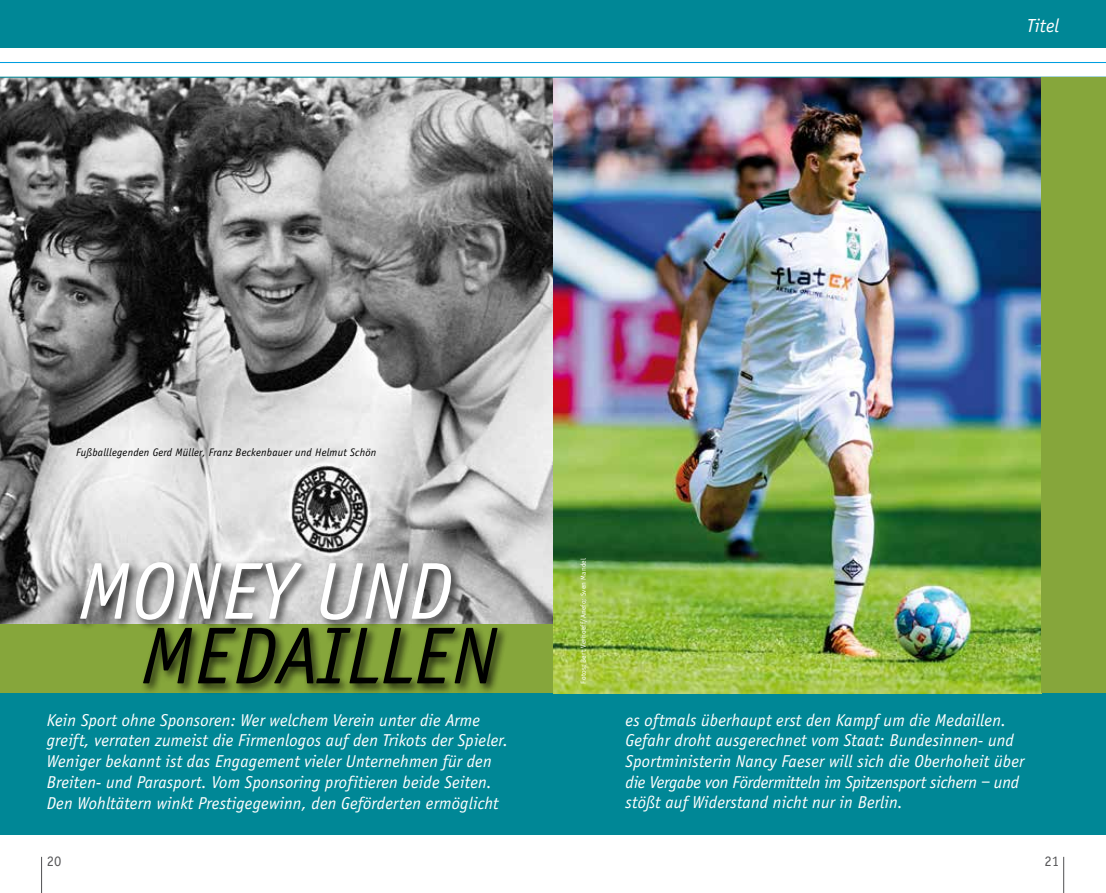
<style>
.page{position:relative;width:1106px;height:893px;background:#fff}
.page>*{position:absolute;margin:0;border:0;box-sizing:border-box;transform-origin:0 0}
.t1{font:italic 83.1px "Officina Sans EF";letter-spacing:.43em;color:#000}
.t2{font:italic 83.1px "Officina Sans EF";letter-spacing:.01em;color:#fff}
.t3{font:italic 19.5px "Officina Sans EF";color:#fff}
.t4{font:italic 17.7px/20.7px "Officina Sans EF";letter-spacing:.01em;color:#fff}
.t5{font:15px "Officina Sans EF";color:#58585a}
.t6{font:italic 11.25px "Officina Sans EF";letter-spacing:.02em;color:#000}
.t7{font:7.5px "Officina Sans EF";letter-spacing:.02em;color:#fff}
</style>
<div class="page">
<hr style="left:41px;top:857px;width:1px;height:36px;background:#58585a">
<hr style="left:1063px;top:857px;width:1px;height:36px;background:#58585a">
<div style="left:0;top:0;width:1106px;height:47px;background:#008796"></div>
<div style="left:0;top:693px;width:1106px;height:142px;background:#008796"></div>
<img style="left:0;top:78px;width:553px;height:547px">
<img style="left:553px;top:78px;width:488px;height:615px">
<hr style="left:0;top:77px;width:1106px;height:1px;background:#008796">
<hr style="left:0;top:62px;width:1106px;height:1px;background:#009ee0">
<div style="left:1041px;top:78px;width:65px;height:615px;background:#86a63b"></div>
<div style="left:0;top:625px;width:553px;height:68px;background:#86a63b"></div>
<div style="left:140px;top:625px;width:369px;height:70px;background:#000;opacity:.75"></div>
<div style="left:77px;top:559px;width:385px;height:73px;background:#000;opacity:.75"></div>
<p class="t3" style="left:1027px;top:15px;width:34px">Titel</p>
<p class="t6" style="left:76px;top:446px;width:301px">Fußballlegenden Gerd Müller, Franz Beckenbauer und Helmut Schön</p>
<h1 class="t2" style="left:79px;top:546px;width:370px">Money und</h1>
<h1 class="t1" style="left:141px;top:611px;width:357px">Medaillen</h1>
<p class="t4" style="left:47px;top:710px;width:463px">Kein Sport ohne Sponsoren: Wer welchem Verein unter die Arme greift, verraten zumeist die Firmenlogos auf den Trikots der Spieler.<br>Weniger bekannt ist das Engagement vieler Unternehmen für den Breiten- und Parasport. Vom Sponsoring profitieren beide Seiten.<br>Den Wohltätern winkt Prestigegewinn, den Geförderten ermöglicht</p>
<p class="t7" style="left:579px;top:683px;width:127px;rotate:-90deg">Fotos: Bert Verhoeff/Anefo; Sven Mandel</p>
<p class="t4" style="left:625px;top:710px;width:401px">es oftmals überhaupt erst den Kampf um die Medaillen.<br>Gefahr droht ausgerechnet vom Staat: Bundesinnen- und Sportministerin Nancy Faeser will sich die Oberhoheit über die Vergabe von Fördermitteln im Spitzensport sichern – und stößt auf Widerstand nicht nur in Berlin.</p>
<p class="t5" style="left:47px;top:853px;width:16px">20</p>
<p class="t5" style="left:1044px;top:853px;width:16px">21</p>
</div>
